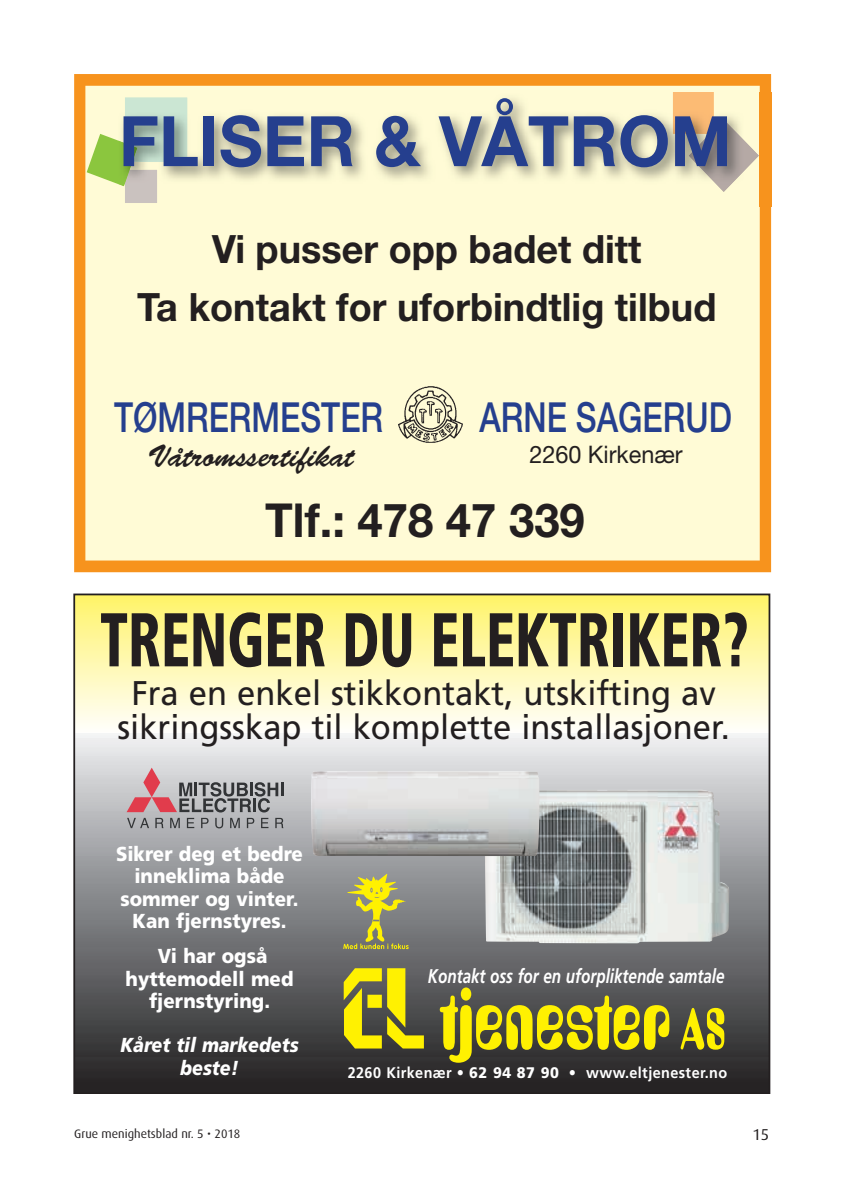
<style>
.page{position:relative;width:844px;height:1191px;background:#fff}
.page>*{position:absolute;margin:0;border:0;box-sizing:border-box;transform-origin:0 0}
.t1{font:900 condensed 75.95px "Frutiger";color:#231f20;scale:.73 1}
.t2{font:700 69.65px "Helvetica Neue";color:#253f8e}
.t3{font:700 46.9px "Helvetica Neue";color:#231f20}
.t4{font:500 41.48px "Helvetica Neue";color:#253f8e;scale:.77 1}
.t5{font:700 39.02px/57.9px "Helvetica Neue";color:#231f20;text-align:center}
.t6{font:34.3px/34.3px "Frutiger";color:#231f20;text-align:center;scale:.96 1}
.t7{font:31.15px "Brush Script";color:#231f20}
.t8{font:24.15px "Helvetica Neue";color:#231f20}
.t9{font:900 20.3px/22.6px "Frutiger";color:#fff;text-align:center;scale:.92 1}
.t10{font:italic 900 20.3px/22.6px "Frutiger";color:#fff;text-align:center;scale:.88 1}
.t11{font:italic 700 19.78px "Frutiger";color:#fff;scale:.77 1}
.t12{font:15.75px "Dax";color:#231f20}
.t13{font:700 15.4px "Frutiger";letter-spacing:.03em;color:#fff;scale:.94 1}
.t14{font:12.25px "Dax";color:#231f20}
.s1{font-weight:900}
</style>
<div class="page">
<img style="left:76px;top:733px;width:691px;height:357px">
<img style="left:76px;top:596px;width:691px;height:130px">
<div style="left:73px;top:593px;width:697px;height:500px;border:2px solid #231f20"></div>
<svg style="left:439px;top:987px;width:230px;height:75px;background:#89842c"></svg>
<svg style="left:680px;top:1008px;width:44px;height:41px;background:#a09a22"></svg>
<svg style="left:341px;top:874px;width:83px;height:174px;background:#99954b"></svg>
<img style="left:482px;top:789px;width:247px;height:154px">
<img style="left:311px;top:771px;width:228px;height:85px">
<hr style="left:280px;top:782px;width:3px;height:14px;background:#323436">
<svg style="left:127px;top:767px;width:151px;height:45px;background:#b1a0a4"></svg>
<svg style="left:127px;top:818px;width:22px;height:10px"></svg>
<svg style="left:155px;top:818px;width:8px;height:10px"></svg>
<svg style="left:170px;top:818px;width:10px;height:10px"></svg>
<svg style="left:187px;top:818px;width:7px;height:10px"></svg>
<svg style="left:201px;top:818px;width:7px;height:10px"></svg>
<svg style="left:215px;top:818px;width:8px;height:10px"></svg>
<svg style="left:230px;top:818px;width:10px;height:10px"></svg>
<svg style="left:247px;top:818px;width:7px;height:10px"></svg>
<svg style="left:261px;top:818px;width:7px;height:10px"></svg>
<svg style="left:275px;top:818px;width:8px;height:10px"></svg>
<svg style="left:74px;top:74px;width:696px;height:498px;background:#fef1c5"></svg>
<svg style="left:87px;top:134px;width:31px;height:52px;background:#b2d771"></svg>
<img style="left:118px;top:92px;width:654px;height:114px">
<div style="left:187px;top:196px;width:477px;height:11px;background:#fffbd6"></div>
<img style="left:688px;top:119px;width:70px;height:73px">
<img style="left:125px;top:98px;width:62px;height:64px">
<img style="left:672px;top:92px;width:41px;height:42px">
<img style="left:125px;top:170px;width:32px;height:33px">
<img style="left:118px;top:140px;width:19px;height:46px">
<img style="left:394px;top:380px;width:72px;height:63px">
<h2 class="t2" style="left:119px;top:98px;width:614px">FLISER &amp; VÅTROM</h2>
<h3 class="t5" style="left:137px;top:220px;width:580px">Vi pusser opp badet ditt<br>Ta kontakt for uforbindtlig tilbud</h3>
<h3 class="t4" style="left:114px;top:393px;width:351px">TØMRERMESTER</h3>
<h3 class="t4" style="left:479px;top:393px;width:329px">ARNE SAGERUD</h3>
<h3 class="t7" style="left:148px;top:439px;width:208px">Våtromssertifikat</h3>
<p class="t8" style="left:529px;top:440px;width:155px">2260 Kirkenær</p>
<h3 class="t3" style="left:265px;top:491px;width:321px">Tlf.: 478 47 339</h3>
<p class="t14" style="left:604px;top:609px;width:168px">Grue menighetsblad nr. 5 • 2012</p>
<h1 class="t1" style="left:100px;top:594px;width:889px">TRENGER DU ELEKTRIKER?</h1>
<h3 class="t6" style="left:117px;top:676px;width:639px">Fra en enkel stikkontakt, utskifting av sikringsskap til komplette installasjoner.</h3>
<p class="t9" style="left:116px;top:842px;width:205px">Sikrer deg et bedre inneklima både sommer og vinter.<br>Kan fjernstyres.</p>
<p class="t9" style="left:125px;top:944px;width:184px">Vi har også hyttemodell med fjernstyring.</p>
<p class="t10" style="left:120px;top:1033px;width:204px">Kåret til markedets beste!</p>
<p class="t11" style="left:428px;top:964px;width:386px">Kontakt oss for en uforpliktende samtale</p>
<p class="t13" style="left:348px;top:1063px;width:405px">2260 Kirkenær • <span class="s1">62 94 87 90</span> • www.eltjenester.no</p>
<p class="t14" style="left:74px;top:1127px;width:168px">Grue menighetsblad nr. 5 • 2018</p>
<p class="t12" style="left:752px;top:1126px;width:18px">15</p>
</div>
